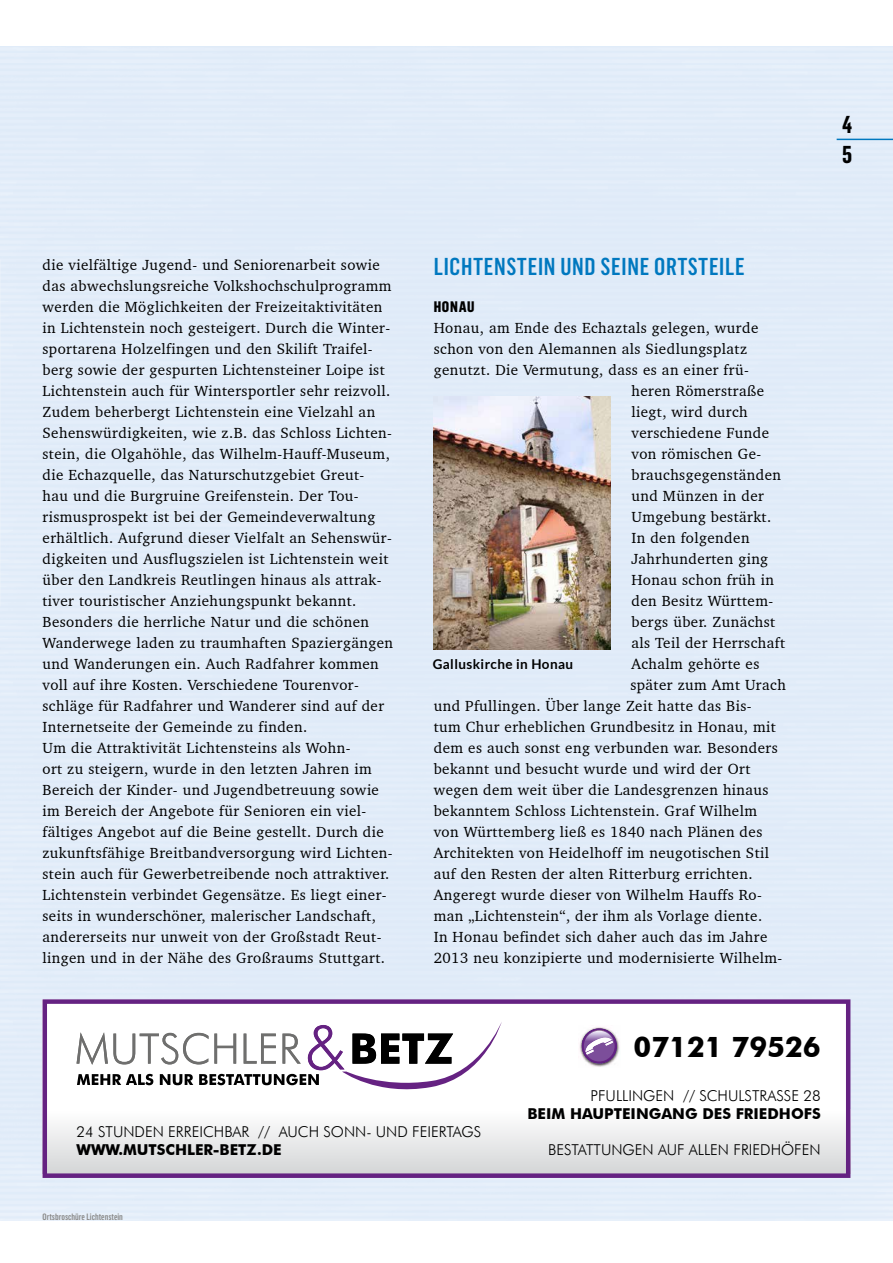
<style>
.page{position:relative;width:893px;height:1263px;background:#fff}
.page>*{position:absolute;margin:0;border:0;box-sizing:border-box;transform-origin:0 0}
.t1{font:700 28.5px "Futura BT";color:#000}
.t2{font:500 24px "Flama Condensed";letter-spacing:.03em;color:#0078bf}
.t3{font:700 24px/30px "Flama Condensed";color:#000}
.t4{font:15px/21px "Charter BT Pro";letter-spacing:.03em;color:#000}
.t5{font:300 15px "Futura BT";color:#000}
.t6{font:700 15px "Futura BT";color:#000}
.t7{font:800 15px "Flama Condensed";letter-spacing:.05em;color:#000}
.t8{font:700 13.5px "Lato";letter-spacing:.03em;color:#000}
.t9{font:500 9px "Flama Condensed";color:#878786}
</style>
<div class="page">
<div style="left:0;top:47px;width:893px;height:1173px;background:#e1ecf9"></div>
<img style="left:0;top:259px;width:1px;height:347px">
<img style="left:434px;top:396px;width:176px;height:254px">
<hr style="left:837px;top:139px;width:56px;height:1px;background:#0078bf">
<div style="left:43px;top:999px;width:807px;height:179px;background:#fff"></div>
<div style="left:43px;top:1110px;width:807px;height:64px;background:linear-gradient(to bottom,#fff,#d4d6d7)"></div>
<div style="left:43px;top:999px;width:807px;height:179px;border:4px solid #652282"></div>
<img style="left:579px;top:1027px;width:41px;height:40px">
<img style="left:582px;top:1063px;width:35px;height:1px">
<svg style="left:582px;top:1028px;width:35px;height:35px"></svg>
<svg style="left:77px;top:1022px;width:425px;height:67px"></svg>
<h2 class="t3" style="left:842px;top:109px;width:12px">4<br>5</h2>
<p class="t4" style="left:43px;top:254px;width:352px">die vielfältige Jugend- und Seniorenarbeit sowie das abwechslungsreiche Volkshochschulprogramm werden die Möglichkeiten der Freizeitaktivitäten in Lichtenstein noch gesteigert. Durch die Winter&shy;sportarena Holzelfingen und den Skilift Traifel&shy;berg sowie der gespurten Lichtensteiner Loipe ist Lichtenstein auch für Wintersportler sehr reizvoll.<br>Zudem beherbergt Lichtenstein eine Vielzahl an Sehenswürdigkeiten, wie z.B. das Schloss Lichten&shy;stein, die Olgahöhle, das Wilhelm-Hauff-Museum, die Echazquelle, das Naturschutzgebiet Greut&shy;hau und die Burgruine Greifenstein. Der Tou&shy;rismusprospekt ist bei der Gemeindeverwaltung erhältlich. Aufgrund dieser Vielfalt an Sehenswür&shy;digkeiten und Ausflugszielen ist Lichtenstein weit über den Landkreis Reutlingen hinaus als attrak&shy;tiver touristischer Anziehungspunkt bekannt.<br>Besonders die herrliche Natur und die schönen Wanderwege laden zu traumhaften Spaziergängen und Wanderungen ein. Auch Radfahrer kommen voll auf ihre Kosten. Verschiedene Tourenvor&shy;schläge für Radfahrer und Wanderer sind auf der Internetseite der Gemeinde zu finden.<br>Um die Attraktivität Lichtensteins als Wohn-<br>ort zu steigern, wurde in den letzten Jahren im Bereich der Kinder- und Jugendbetreuung sowie im Bereich der Angebote für Senioren ein viel&shy;fältiges Angebot auf die Beine gestellt. Durch die zukunftsfähige Breitbandversorgung wird Lichten&shy;stein auch für Gewerbetreibende noch attraktiver.<br>Lichtenstein verbindet Gegensätze. Es liegt einer&shy;seits in wunderschöner, malerischer Landschaft, andererseits nur unweit von der Großstadt Reut&shy;lingen und in der Nähe des Großraums Stuttgart.</p>
<h2 class="t2" style="left:434px;top:251px;width:312px">LICHTENSTEIN UND SEINE ORTSTEILE</h2>
<p class="t7" style="left:434px;top:297px;width:42px">HONAU</p>
<p class="t4" style="left:434px;top:317px;width:326px">Honau, am Ende des Echaztals gelegen, wurde</p>
<p class="t4" style="left:434px;top:338px;width:315px">schon von den Alemannen als Siedlungsplatz</p>
<p class="t4" style="left:434px;top:359px;width:317px">genutzt. Die Vermutung, dass es an einer frü-</p>
<p class="t4" style="left:631px;top:380px;width:134px">heren Römerstraße</p>
<p class="t4" style="left:631px;top:401px;width:118px">liegt, wird durch</p>
<p class="t4" style="left:631px;top:422px;width:139px">verschiedene Funde</p>
<p class="t4" style="left:631px;top:443px;width:131px">von römischen Ge-</p>
<p class="t4" style="left:631px;top:464px;width:151px">brauchsgegenständen</p>
<p class="t4" style="left:631px;top:485px;width:134px">und Münzen in der</p>
<p class="t4" style="left:631px;top:506px;width:141px">Umgebung bestärkt.</p>
<p class="t4" style="left:631px;top:527px;width:120px">In den folgenden</p>
<p class="t4" style="left:631px;top:548px;width:138px">Jahrhunderten ging</p>
<p class="t4" style="left:631px;top:569px;width:144px">Honau schon früh in</p>
<p class="t4" style="left:631px;top:590px;width:143px">den Besitz Württem-</p>
<p class="t4" style="left:631px;top:611px;width:145px">bergs über. Zunächst</p>
<p class="t4" style="left:631px;top:632px;width:155px">als Teil der Herrschaft</p>
<p class="t4" style="left:631px;top:653px;width:129px">Achalm gehörte es</p>
<p class="t4" style="left:630px;top:674px;width:157px">später zum Amt Urach</p>
<p class="t4" style="left:434px;top:695px;width:319px">und Pfullingen. Über lange Zeit hatte das Bis-</p>
<p class="t4" style="left:434px;top:716px;width:344px">tum Chur erheblichen Grundbesitz in Honau, mit</p>
<p class="t4" style="left:434px;top:737px;width:345px">dem es auch sonst eng verbunden war. Besonders</p>
<p class="t4" style="left:434px;top:758px;width:318px">bekannt und besucht wurde und wird der Ort</p>
<p class="t4" style="left:434px;top:779px;width:336px">wegen dem weit über die Landesgrenzen hinaus</p>
<p class="t4" style="left:434px;top:800px;width:325px">bekanntem Schloss Lichtenstein. Graf Wilhelm</p>
<p class="t4" style="left:434px;top:821px;width:330px">von Württemberg ließ es 1840 nach Plänen des</p>
<p class="t4" style="left:434px;top:842px;width:337px">Architekten von Heidelhoff im neugotischen Stil</p>
<p class="t4" style="left:434px;top:863px;width:320px">auf den Resten der alten Ritterburg errichten.</p>
<p class="t4" style="left:434px;top:884px;width:330px">Angeregt wurde dieser von Wilhelm Hauffs Ro-</p>
<p class="t4" style="left:434px;top:905px;width:330px">man „Lichtenstein“, der ihm als Vorlage diente.</p>
<p class="t4" style="left:434px;top:926px;width:335px">In Honau befindet sich daher auch das im Jahre</p>
<p class="t4" style="left:434px;top:947px;width:350px">2013 neu konzipierte und modernisierte Wilhelm-</p>
<p class="t8" style="left:433px;top:656px;width:142px">Galluskirche in Honau</p>
<p class="t5" style="left:77px;top:1122px;width:406px">24 STUNDEN ERREICHBAR // AUCH SONN- UND FEIERTAGS</p>
<p class="t6" style="left:77px;top:1140px;width:207px">WWW.MUTSCHLER-BETZ.DE</p>
<p class="t9" style="left:43px;top:1211px;width:82px">Ortsbroschüre Lichtenstein</p>
<h1 class="t1" style="left:634px;top:1030px;width:189px">07121 79526</h1>
<p class="t5" style="left:591px;top:1086px;width:232px">PFULLINGEN // SCHULSTRASSE 28</p>
<p class="t6" style="left:527px;top:1104px;width:295px">BEIM HAUPTEINGANG DES FRIEDHOFS</p>
<p class="t5" style="left:548px;top:1140px;width:274px">BESTATTUNGEN AUF ALLEN FRIEDHÖFEN</p>
</div>
